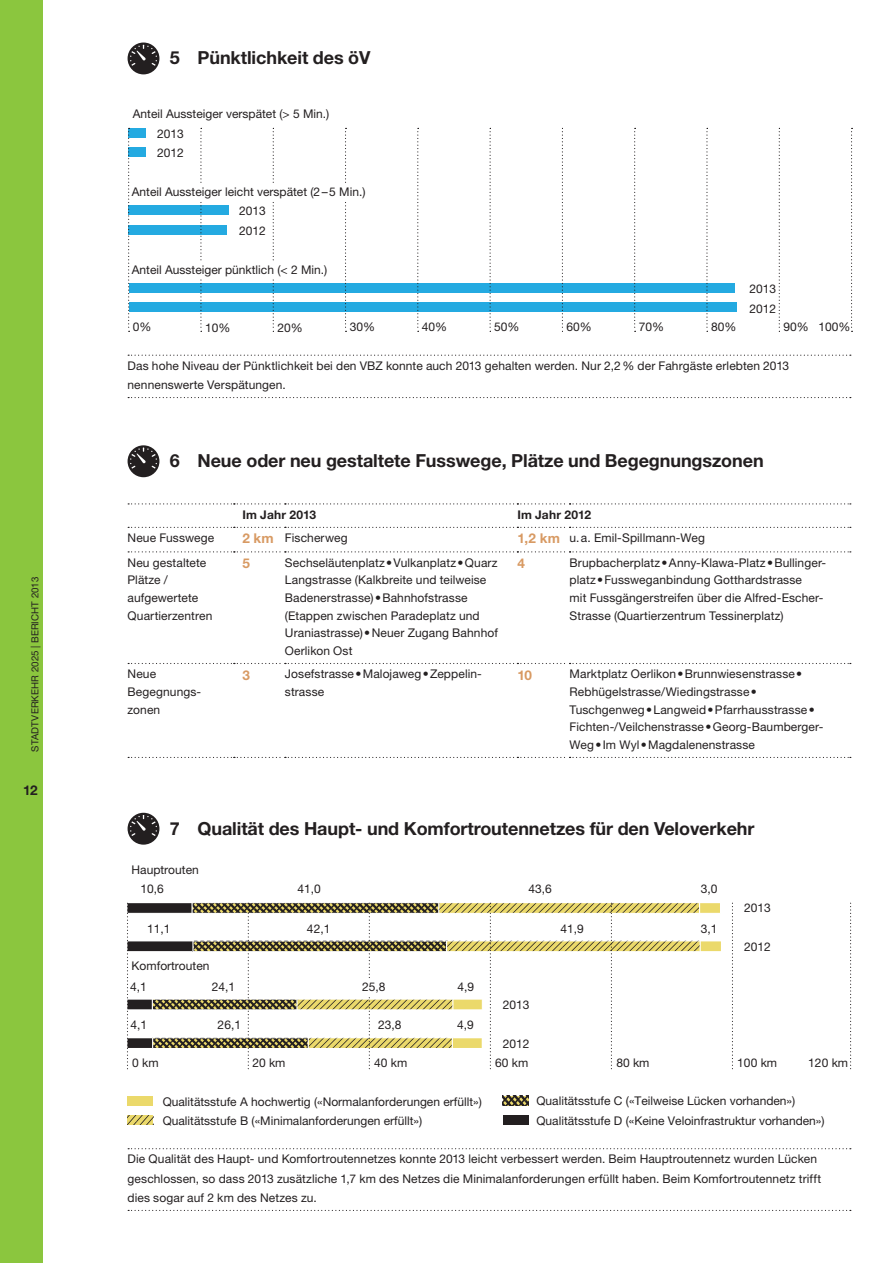
<style>
.page{position:relative;width:893px;height:1263px;background:#fff}
.page>*{position:absolute;margin:0;border:0;box-sizing:border-box;transform-origin:0 0}
.Grafiktitel_Indikato{font:700 18px "Helvetica Neue LT Std";letter-spacing:-.005em;color:#231f20}
.Tabellentext{font:700 13.5px "Helvetica Neue LT Std";color:#d89a63}
.t1{font:700 13.5px "Helvetica Neue LT Std";color:#231f20}
.Legendentext{font:12px/19.4px "Helvetica Neue LT Std";color:#231f20}
.Tabellentext-2{font:12px/17.7px "Helvetica Neue LT Std";letter-spacing:.01em;color:#231f20}
.Tabellentext-3{font:700 12px "Helvetica Neue LT Std";letter-spacing:.015em;color:#231f20}
.t2{font:9.75px "Helvetica Neue LT Std";letter-spacing:.01em;color:#231f20}
.s1{font-weight:500;font-stretch:condensed}
</style>
<div class="page">
<div style="left:0;top:0;width:43px;height:1263px;background:#8bc63e"></div>
<div style="left:128px;top:43px;width:31px;height:31px;background:#231f20;border-radius:50%"></div>
<svg style="left:130px;top:45px;width:27px;height:21px"></svg>
<svg style="left:128px;top:355px;width:723px;height:1px"></svg>
<svg style="left:128px;top:397px;width:723px;height:1px"></svg>
<div style="left:129px;top:147px;width:17px;height:10px;background:#24aae1"></div>
<div style="left:129px;top:225px;width:98px;height:10px;background:#24aae1"></div>
<div style="left:129px;top:302px;width:607px;height:10px;background:#24aae1"></div>
<div style="left:129px;top:128px;width:17px;height:10px;background:#24aae1"></div>
<div style="left:129px;top:205px;width:100px;height:10px;background:#24aae1"></div>
<div style="left:129px;top:283px;width:605px;height:9px;background:#24aae1"></div>
<svg style="left:128px;top:128px;width:2px;height:204px"></svg>
<svg style="left:200px;top:128px;width:2px;height:204px"></svg>
<svg style="left:273px;top:128px;width:1px;height:204px"></svg>
<svg style="left:345px;top:128px;width:2px;height:204px"></svg>
<svg style="left:417px;top:128px;width:2px;height:204px"></svg>
<svg style="left:490px;top:128px;width:1px;height:204px"></svg>
<svg style="left:562px;top:128px;width:1px;height:204px"></svg>
<svg style="left:634px;top:128px;width:2px;height:204px"></svg>
<svg style="left:706px;top:128px;width:2px;height:204px"></svg>
<svg style="left:779px;top:128px;width:1px;height:204px"></svg>
<svg style="left:851px;top:128px;width:1px;height:204px"></svg>
<div style="left:194px;top:261px;width:141px;height:17px;background:#fff"></div>
<div style="left:194px;top:184px;width:174px;height:17px;background:#fff"></div>
<div style="left:128px;top:445px;width:31px;height:32px;background:#231f20;border-radius:50%"></div>
<svg style="left:130px;top:448px;width:27px;height:21px"></svg>
<div style="left:128px;top:813px;width:31px;height:32px;background:#231f20;border-radius:50%"></div>
<svg style="left:130px;top:815px;width:27px;height:21px"></svg>
<svg style="left:128px;top:1148px;width:723px;height:1px"></svg>
<svg style="left:128px;top:1210px;width:723px;height:1px"></svg>
<svg style="left:503px;top:1096px;width:25px;height:9px"></svg>
<svg style="left:128px;top:1115px;width:25px;height:10px"></svg>
<div style="left:128px;top:1096px;width:25px;height:10px;background:#ebd96b"></div>
<div style="left:503px;top:1115px;width:25px;height:10px;background:#231f20"></div>
<svg style="left:732px;top:903px;width:1px;height:167px"></svg>
<svg style="left:850px;top:903px;width:1px;height:167px"></svg>
<svg style="left:127px;top:902px;width:594px;height:168px"></svg>
<div style="left:353px;top:979px;width:36px;height:16px;background:#fff"></div>
<svg style="left:128px;top:503px;width:723px;height:1px"></svg>
<svg style="left:128px;top:527px;width:723px;height:1px"></svg>
<svg style="left:128px;top:551px;width:723px;height:1px"></svg>
<svg style="left:128px;top:663px;width:723px;height:1px"></svg>
<svg style="left:128px;top:757px;width:723px;height:1px"></svg>
<p class="t2" style="left:29px;top:751px;width:176px;rotate:-90deg">STADTVERKEHR 2025 | BERICHT 2013</p>
<p class="t1" style="left:23px;top:782px;width:16px">12</p>
<p class="Grafiktitel_Indikato" style="left:170px;top:47px;width:202px">5 Pünktlichkeit des öV</p>
<p class="Legendentext" style="left:133px;top:104px;width:198px">Anteil Aussteiger verspätet (&gt; 5 Min.)</p>
<p class="Legendentext" style="left:157px;top:124px;width:28px">2013</p>
<p class="Legendentext" style="left:157px;top:143px;width:28px">2012</p>
<p class="Legendentext" style="left:132px;top:182px;width:235px">Anteil Aussteiger leicht verspätet (2 – 5 Min.)</p>
<p class="Legendentext" style="left:239px;top:201px;width:28px">2013</p>
<p class="Legendentext" style="left:239px;top:221px;width:28px">2012</p>
<p class="Legendentext" style="left:132px;top:259px;width:197px">Anteil Aussteiger pünktlich (&lt; 2 Min.)</p>
<p class="Legendentext" style="left:749px;top:279px;width:28px">2013</p>
<p class="Legendentext" style="left:749px;top:299px;width:28px">2012</p>
<p class="Legendentext" style="left:133px;top:317px;width:20px">0%</p>
<p class="Legendentext" style="left:205px;top:317px;width:27px">10%</p>
<p class="Legendentext" style="left:277px;top:317px;width:27px">20%</p>
<p class="Legendentext" style="left:350px;top:317px;width:27px">30%</p>
<p class="Legendentext" style="left:422px;top:317px;width:27px">40%</p>
<p class="Legendentext" style="left:494px;top:317px;width:27px">50%</p>
<p class="Legendentext" style="left:566px;top:317px;width:27px">60%</p>
<p class="Legendentext" style="left:639px;top:317px;width:27px">70%</p>
<p class="Legendentext" style="left:711px;top:317px;width:27px">80%</p>
<p class="Legendentext" style="left:783px;top:317px;width:69px">90% 100%</p>
<p class="Legendentext" style="left:128px;top:356px;width:663px">Das hohe Niveau der Pünktlichkeit bei den VBZ konnte auch 2013 gehalten werden. Nur 2,2% der Fahrgäste erlebten 2013 nennenswerte Verspätungen.</p>
<p class="Grafiktitel_Indikato" style="left:170px;top:450px;width:596px">6 Neue oder neu gestaltete Fusswege, Plätze und Begegnungszonen</p>
<p class="Tabellentext-3" style="left:242px;top:507px;width:75px">Im Jahr 2013</p>
<p class="Tabellentext-3" style="left:517px;top:507px;width:75px">Im Jahr 2012</p>
<p class="Tabellentext-2" style="left:128px;top:529px;width:88px">Neue Fusswege</p>
<p class="Tabellentext" style="left:242px;top:530px;width:33px">2 km</p>
<p class="Tabellentext-2" style="left:285px;top:529px;width:64px">Fischerweg</p>
<p class="Tabellentext" style="left:517px;top:530px;width:44px">1,2 km</p>
<p class="Tabellentext-2" style="left:570px;top:529px;width:137px">u.a. Emil-Spillmann-Weg</p>
<p class="Tabellentext-2" style="left:128px;top:553px;width:86px">Neu gestaltete<br>Plätze / aufgewertete<br>Quartierzentren</p>
<p class="Tabellentext" style="left:242px;top:555px;width:9px">5</p>
<p class="Tabellentext-2" style="left:285px;top:553px;width:214px">Sechseläutenplatz<span class="s1">•</span>Vulkanplatz<span class="s1">•</span>Quarz Langstrasse (Kalkbreite und teilweise Badenerstrasse)<span class="s1">•</span>Bahnhofstrasse (Etappen zwischen Paradeplatz und Uraniastrasse)<span class="s1">•</span>Neuer Zugang Bahnhof Oerlikon Ost</p>
<p class="Tabellentext" style="left:517px;top:555px;width:9px">4</p>
<p class="Tabellentext-2" style="left:570px;top:553px;width:257px">Brupbacherplatz<span class="s1">•</span>Anny-Klawa-Platz<span class="s1">•</span>Bullinger&shy;platz<span class="s1">•</span>Fussweganbindung Gotthardstrasse<br>mit Fussgängerstreifen über die Alfred-Escher-Strasse (Quartierzentrum Tessinerplatz)</p>
<p class="Tabellentext-2" style="left:128px;top:665px;width:75px">Neue<br>Begegnungs&shy;zonen</p>
<p class="Tabellentext" style="left:242px;top:666px;width:9px">3</p>
<p class="Tabellentext-2" style="left:285px;top:665px;width:199px">Josefstrasse<span class="s1">•</span>Malojaweg<span class="s1">•</span>Zeppelin&shy;strasse</p>
<p class="Tabellentext" style="left:517px;top:666px;width:16px">10</p>
<p class="Tabellentext-2" style="left:570px;top:665px;width:255px">Marktplatz Oerlikon<span class="s1">•</span>Brunnwiesenstrasse<span class="s1">• </span>Rebhügelstrasse/Wiedingstrasse<span class="s1">• </span>Tuschgenweg<span class="s1">•</span>Langweid<span class="s1">•</span>Pfarrhausstrasse<span class="s1">• </span>Fichten-/Veilchenstrasse<span class="s1">•</span>Georg-Baumberger-Weg<span class="s1">•</span>Im Wyl<span class="s1">•</span>Magdalenenstrasse</p>
<p class="Grafiktitel_Indikato" style="left:170px;top:817px;width:586px">7 Qualität des Haupt- und Komfortroutennetzes für den Veloverkehr</p>
<p class="Legendentext" style="left:132px;top:860px;width:69px">Hauptrouten</p>
<p class="Legendentext" style="left:141px;top:879px;width:25px">10,6</p>
<p class="Legendentext" style="left:298px;top:879px;width:25px">41,0</p>
<p class="Legendentext" style="left:528px;top:879px;width:25px">43,6</p>
<p class="Legendentext" style="left:701px;top:879px;width:18px">3,0</p>
<p class="Legendentext" style="left:147px;top:919px;width:25px">11,1</p>
<p class="Legendentext" style="left:307px;top:919px;width:25px">42,1</p>
<p class="Legendentext" style="left:561px;top:919px;width:25px">41,9</p>
<p class="Legendentext" style="left:701px;top:919px;width:18px">3,1</p>
<p class="Legendentext" style="left:132px;top:956px;width:79px">Komfortrouten</p>
<p class="Legendentext" style="left:130px;top:977px;width:18px">4,1</p>
<p class="Legendentext" style="left:212px;top:977px;width:25px">24,1</p>
<p class="Legendentext" style="left:362px;top:977px;width:25px">25,8</p>
<p class="Legendentext" style="left:458px;top:977px;width:18px">4,9</p>
<p class="Legendentext" style="left:130px;top:1015px;width:18px">4,1</p>
<p class="Legendentext" style="left:218px;top:1015px;width:25px">26,1</p>
<p class="Legendentext" style="left:378px;top:1015px;width:25px">23,8</p>
<p class="Legendentext" style="left:457px;top:1015px;width:18px">4,9</p>
<p class="Legendentext" style="left:503px;top:995px;width:28px">2013</p>
<p class="Legendentext" style="left:503px;top:1034px;width:28px">2012</p>
<p class="Legendentext" style="left:744px;top:898px;width:28px">2013</p>
<p class="Legendentext" style="left:744px;top:937px;width:28px">2012</p>
<p class="Legendentext" style="left:132px;top:1053px;width:28px">0 km</p>
<p class="Legendentext" style="left:252px;top:1053px;width:35px">20 km</p>
<p class="Legendentext" style="left:374px;top:1053px;width:35px">40 km</p>
<p class="Legendentext" style="left:495px;top:1053px;width:35px">60 km</p>
<p class="Legendentext" style="left:616px;top:1053px;width:35px">80 km</p>
<p class="Legendentext" style="left:737px;top:1053px;width:41px">100 km</p>
<p class="Legendentext" style="left:808px;top:1053px;width:41px">120 km</p>
<p class="Legendentext" style="left:163px;top:1091px;width:321px">Qualitätsstufe A hochwertig («Normalanforderungen erfüllt»)<br>Qualitätsstufe B («Minimalanforderungen erfüllt»)</p>
<p class="Legendentext" style="left:536px;top:1091px;width:290px">Qualitätsstufe C («Teilweise Lücken vorhanden»)<br>Qualitätsstufe D («Keine Veloinfrastruktur vorhanden»)</p>
<p class="Legendentext" style="left:128px;top:1149px;width:695px">Die Qualität des Haupt- und Komfortroutennetzes konnte 2013 leicht verbessert werden. Beim Hauptroutennetz wurden Lücken geschlossen, so dass 2013 zusätzliche 1,7 km des Netzes die Minimalanforderungen erfüllt haben. Beim Komfortroutennetz trifft dies sogar auf 2 km des Netzes zu.</p>
</div>
